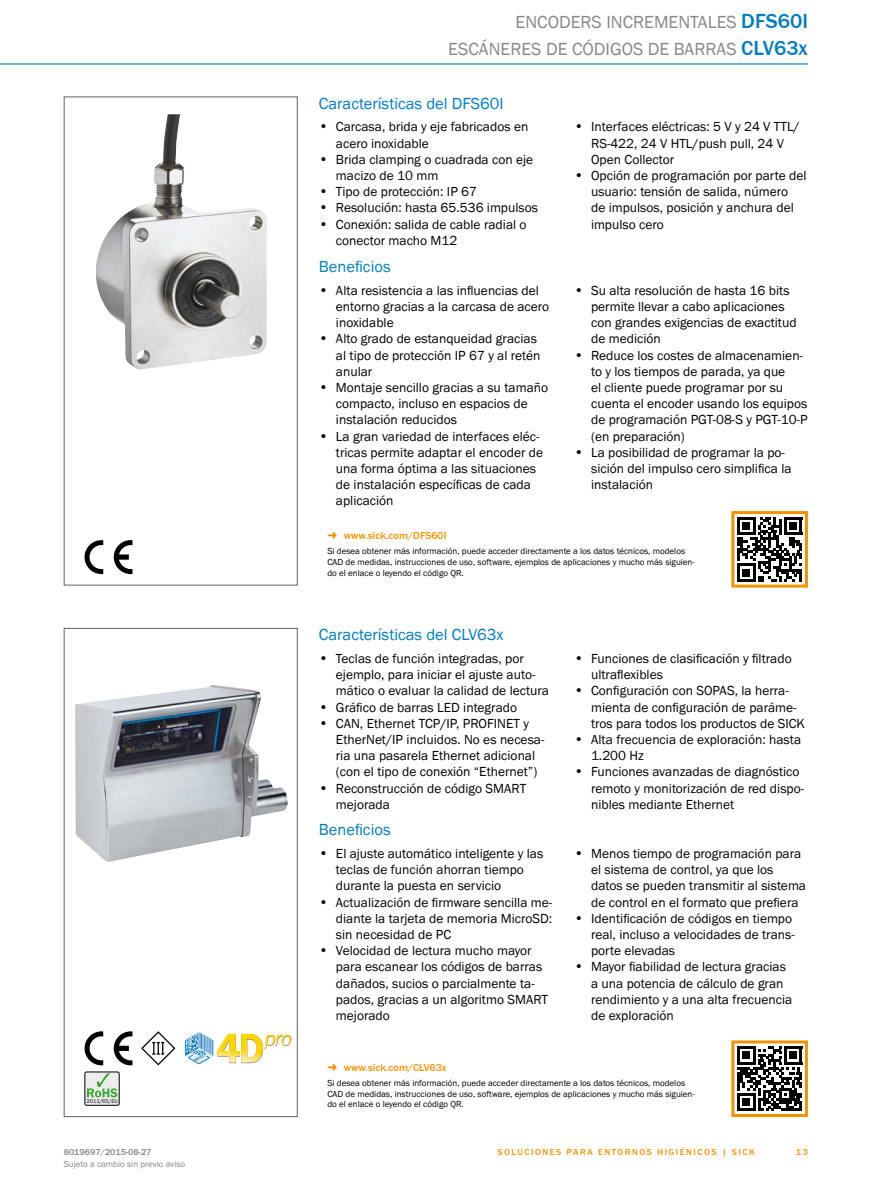
<style>
.page{position:relative;width:893px;height:1188px;background:#fff}
.page>*{position:absolute;margin:0;border:0;box-sizing:border-box;transform-origin:0 0}
.t1{font:500 21px "SICK Franklin";color:#007cc2}
.t2{font:18px "SICK Franklin";color:#878787}
.t3{font:16.5px "SICK Franklin";color:#007cc2}
.t4{font:13.5px/16.2px "SICK Franklin";color:#000}
.t5{font:500 10.5px "SICK Franklin";color:#f39200}
.t6{font:9px/10.8px "SICK Franklin";color:#000}
.t7{font:500 9px "SICK Franklin";letter-spacing:.17em;color:#f39200}
.t8{font:9px "SICK Franklin";color:#878787}
.t9{font:500 9px "SICK Franklin";color:#878787}
.t10{font:5.7px "SICK Franklin";color:#000}
.s1{font-size:14.25px}
</style>
<div class="page">
<hr style="left:0;top:63px;width:808px;height:2px;background:#007cc2">
<img style="left:96px;top:114px;width:171px;height:255px">
<svg style="left:85px;top:540px;width:18px;height:34px"></svg>
<svg style="left:114px;top:540px;width:18px;height:34px"></svg>
<div style="left:64px;top:97px;width:234px;height:488px;border:1px solid #646363"></div>
<svg style="left:737px;top:517px;width:65px;height:65px"></svg>
<hr style="left:784px;top:517px;width:18px;height:3px;background:#000">
<div style="left:731px;top:511px;width:77px;height:77px;border:3px solid #f39200"></div>
<img style="left:75px;top:685px;width:213px;height:177px">
<svg style="left:85px;top:1031px;width:18px;height:34px"></svg>
<svg style="left:114px;top:1031px;width:18px;height:34px"></svg>
<svg style="left:141px;top:1031px;width:34px;height:34px"></svg>
<svg style="left:185px;top:1032px;width:107px;height:33px"></svg>
<div style="left:85px;top:1072px;width:34px;height:33px;background:#ededed;border-radius:2px"></div>
<div style="left:85px;top:1072px;width:34px;height:33px;border:1px solid #000;border-radius:2px"></div>
<svg style="left:87px;top:1073px;width:30px;height:24px"></svg>
<div style="left:64px;top:628px;width:234px;height:489px;border:1px solid #646363"></div>
<svg style="left:737px;top:1046px;width:65px;height:65px"></svg>
<hr style="left:784px;top:1046px;width:18px;height:3px;background:#000">
<div style="left:731px;top:1040px;width:77px;height:77px;border:3px solid #f39200"></div>
<h2 class="t2" style="left:516px;top:11px;width:22px">Encoders</h2>
<h2 class="t2" style="left:606px;top:11px;width:11px">incrementales</h2>
<h1 class="t1" style="left:741px;top:8px;width:68px">DFS60I</h1>
<h2 class="t2" style="left:448px;top:38px;width:52px">Escáneres</h2>
<h2 class="t2" style="left:546px;top:38px;width:37px">de códigos</h2>
<h2 class="t2" style="left:648px;top:38px;width:38px">de barras</h2>
<h1 class="t1" style="left:741px;top:35px;width:68px">CLV63X</h1>
<p class="t3" style="left:319px;top:93px;width:186px">Características del DFS60I</p>
<p class="t4" style="left:336px;top:119px;width:194px;text-indent:-17px"><span class="s1">•</span> Carcasa, brida y eje fabricados en acero inoxidable</p>
<p class="t4" style="left:336px;top:151px;width:199px;text-indent:-17px"><span class="s1">•</span> Brida clamping o cuadrada con eje macizo de 10 mm</p>
<p class="t4" style="left:319px;top:184px;width:160px"><span class="s1">•</span> Tipo de protección: IP 67</p>
<p class="t4" style="left:319px;top:200px;width:221px"><span class="s1">•</span> Resolución: hasta 65.536 impulsos</p>
<p class="t4" style="left:336px;top:216px;width:192px;text-indent:-17px"><span class="s1">•</span> Conexión: salida de cable radial o conector macho M12</p>
<p class="t3" style="left:319px;top:256px;width:73px">Beneficios</p>
<p class="t4" style="left:336px;top:282px;width:215px;text-indent:-17px"><span class="s1">•</span> Alta resistencia a las influencias del entorno gracias a la carcasa de acero inoxidable</p>
<p class="t4" style="left:336px;top:331px;width:206px;text-indent:-17px"><span class="s1">•</span> Alto grado de estanqueidad gracias al tipo de protección IP 67 y al retén anular</p>
<p class="t4" style="left:336px;top:380px;width:214px;text-indent:-17px"><span class="s1">•</span> Montaje sencillo gracias a su tamaño compacto, incluso en espacios de instalación reducidos</p>
<p class="t4" style="left:336px;top:428px;width:209px;text-indent:-17px"><span class="s1">•</span> La gran variedad de interfaces eléc&shy;tricas permite adaptar el encoder de una forma óptima a las situaciones de instalación específicas de cada aplicación</p>
<p class="t4" style="left:591px;top:119px;width:210px;text-indent:-17px"><span class="s1">•</span> Interfaces eléctricas: 5 V y 24 V TTL/<br>RS-422, 24 V HTL/push pull, 24 V<br>Open Collector</p>
<p class="t4" style="left:591px;top:168px;width:217px;text-indent:-17px"><span class="s1">•</span> Opción de programación por parte del usuario: tensión de salida, número<br>de impulsos, posición y anchura del impulso cero</p>
<p class="t4" style="left:591px;top:282px;width:207px;text-indent:-17px"><span class="s1">•</span> Su alta resolución de hasta 16 bits permite llevar a cabo aplicaciones con grandes exigencias de exactitud de medición</p>
<p class="t4" style="left:591px;top:347px;width:218px;text-indent:-17px"><span class="s1">•</span> Reduce los costes de almacenamien&shy;to y los tiempos de parada, ya que<br>el cliente puede programar por su cuenta el encoder usando los equipos de programación PGT-08-S y PGT-10-P (en preparación)</p>
<p class="t4" style="left:591px;top:444px;width:202px;text-indent:-17px"><span class="s1">•</span> La posibilidad de programar la po&shy;sición del impulso cero simplifica la instalación</p>
<p class="t5" style="left:344px;top:529px;width:104px">WWW.SICK.COM/DFS60I</p>
<p class="t6" style="left:327px;top:546px;width:369px">Si desea obtener más información, puede acceder directamente a los datos técnicos, modelos<br>CAD de medidas, instrucciones de uso, software, ejemplos de aplicaciones y mucho más siguien&shy;do el enlace o leyendo el código QR.</p>
<p class="t10" style="left:86px;top:1097px;width:33px">2011/65/EU</p>
<p class="t3" style="left:319px;top:624px;width:186px">Características del CLV63x</p>
<p class="t4" style="left:336px;top:651px;width:215px;text-indent:-17px"><span class="s1">•</span> Teclas de función integradas, por ejemplo, para iniciar el ajuste auto&shy;mático o evaluar la calidad de lectura</p>
<p class="t4" style="left:319px;top:699px;width:200px"><span class="s1">•</span> Gráfico de barras LED integrado</p>
<p class="t4" style="left:336px;top:715px;width:210px;text-indent:-17px"><span class="s1">•</span> CAN, Ethernet TCP/IP, PROFINET y EtherNet/IP incluidos. No es necesa&shy;ria una pasarela Ethernet adicional (con el tipo de conexión “Ethernet”)</p>
<p class="t4" style="left:336px;top:780px;width:192px;text-indent:-17px"><span class="s1">•</span> Reconstrucción de código SMART mejorada</p>
<p class="t3" style="left:319px;top:819px;width:73px">Beneficios</p>
<p class="t4" style="left:336px;top:846px;width:209px;text-indent:-17px"><span class="s1">•</span> El ajuste automático inteligente y las teclas de función ahorran tiempo durante la puesta en servicio</p>
<p class="t4" style="left:336px;top:894px;width:218px;text-align:justify;text-indent:-17px"><span class="s1">•</span> Actualización de firmware sencilla me&shy;diante la tarjeta de memoria MicroSD: sin necesidad de PC</p>
<p class="t4" style="left:336px;top:943px;width:214px;text-indent:-17px"><span class="s1">•</span> Velocidad de lectura mucho mayor para escanear los códigos de barras dañados, sucios o parcialmente ta&shy;pados, gracias a un algoritmo SMART mejorado</p>
<p class="t4" style="left:591px;top:651px;width:202px;text-indent:-17px"><span class="s1">•</span> Funciones de clasificación y filtrado ultraflexibles</p>
<p class="t4" style="left:591px;top:683px;width:216px;text-indent:-17px"><span class="s1">•</span> Configuración con SOPAS, la herra&shy;mienta de configuración de paráme&shy;tros para todos los productos de SICK</p>
<p class="t4" style="left:591px;top:732px;width:212px;text-indent:-17px"><span class="s1">•</span> Alta frecuencia de exploración: hasta<br>1.200 Hz</p>
<p class="t4" style="left:591px;top:764px;width:215px;text-indent:-17px"><span class="s1">•</span> Funciones avanzadas de diagnóstico remoto y monitorización de red dispo&shy;nibles mediante Ethernet</p>
<p class="t4" style="left:591px;top:846px;width:217px;text-indent:-17px"><span class="s1">•</span> Menos tiempo de programación para el sistema de control, ya que los datos se pueden transmitir al sistema de control en el formato que prefiera</p>
<p class="t4" style="left:591px;top:910px;width:205px;text-indent:-17px"><span class="s1">•</span> Identificación de códigos en tiempo real, incluso a velocidades de trans&shy;porte elevadas</p>
<p class="t4" style="left:591px;top:959px;width:203px;text-indent:-17px"><span class="s1">•</span> Mayor fiabilidad de lectura gracias a una potencia de cálculo de gran rendimiento y a una alta frecuencia de exploración</p>
<p class="t5" style="left:344px;top:1061px;width:104px">WWW.SICK.COM/CLV63X</p>
<p class="t6" style="left:327px;top:1078px;width:369px">Si desea obtener más información, puede acceder directamente a los datos técnicos, modelos<br>CAD de medidas, instrucciones de uso, software, ejemplos de aplicaciones y mucho más siguien&shy;do el enlace o leyendo el código QR.</p>
<p class="t9" style="left:64px;top:1146px;width:89px">8019697/2015-08-27</p>
<p class="t7" style="left:498px;top:1146px;width:259px">SOLUCI ONES PARA ENTORNOS HI GI ÉNI COS | SICK</p>
<p class="t8" style="left:64px;top:1159px;width:123px">Sujeto a cambio sin previo aviso</p>
<p class="t7" style="left:796px;top:1146px;width:14px">13</p>
</div>
